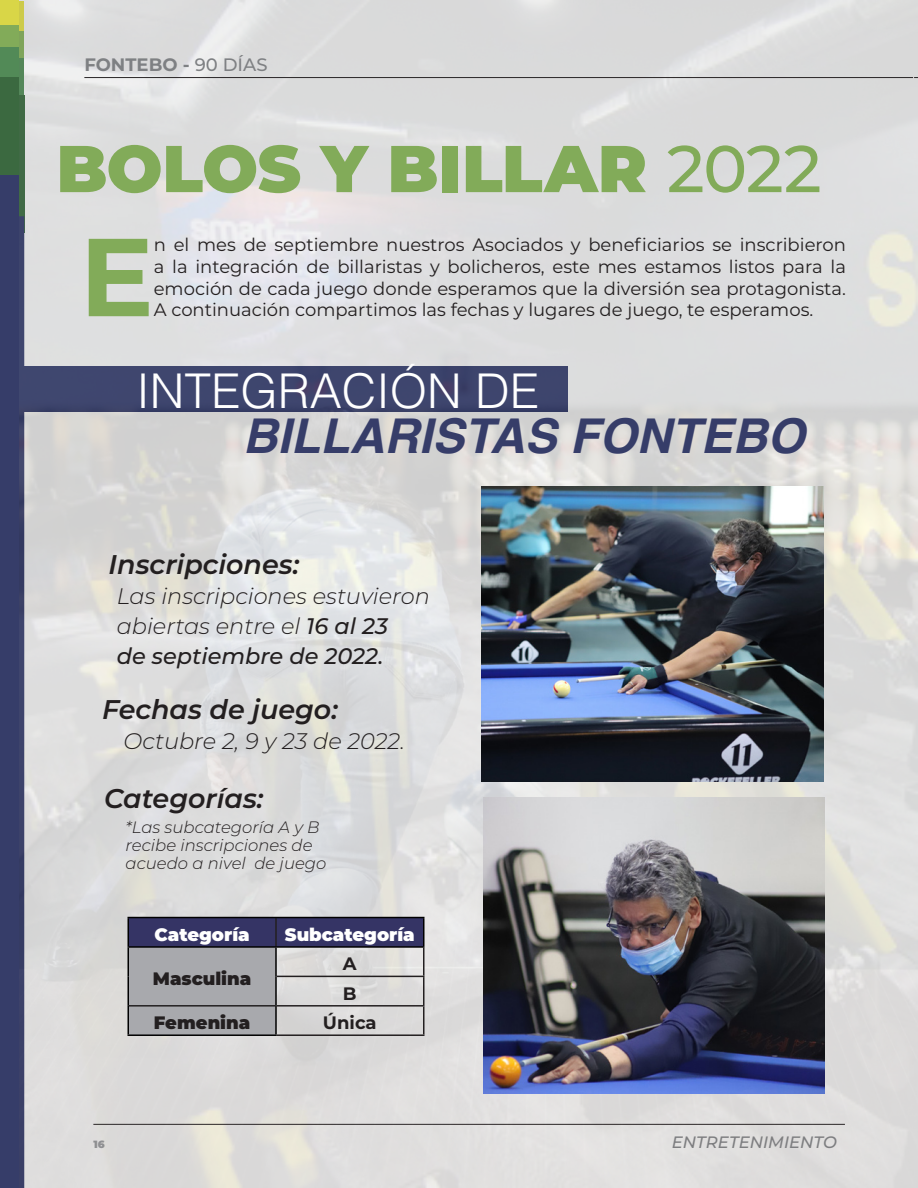
<style>
.page{position:relative;width:918px;height:1188px;background:#fff}
.page>*{position:absolute;margin:0;border:0;box-sizing:border-box;transform-origin:0 0}
.t1{font:700 110.55px "Montserrat";color:#82ab59}
.t2{font:900 66px "Montserrat";color:#82ab59}
.t3{font:italic 700 48px "Helvetica";color:#363d69}
.t4{font:300 48px "Helvetica";color:#fff}
.t5{font:italic 100 27px "Montserrat";color:#231f20}
.t6{font:italic 300 22.5px/30px "Montserrat";color:#231f20}
.t7{font:18px/21.6px "Montserrat";color:#231f20;text-align:justify}
.t8{font:900 18px "Montserrat";color:#fff}
.t9{font:900 18px "Montserrat";color:#231f20}
.t10{font:700 18px "Montserrat";color:#808285}
.t11{font:700 18px/29.4px "Montserrat";color:#231f20}
.t12{font:italic 300 16.5px/18px "Montserrat";color:#231f20}
.t13{font:italic 100 16.5px "Montserrat";color:#808285}
.t14{font:900 10.5px "Montserrat";color:#939598}
.s1{font-weight:500}
</style>
<div class="page">
<img style="left:0;top:0;width:918px;height:1188px">
<div style="left:0;top:95px;width:24px;height:138px;background:#3b6940"></div>
<div style="left:18px;top:216px;width:6px;height:972px;background:#3c4169"></div>
<div style="left:0;top:58px;width:24px;height:37px;background:#528a57"></div>
<svg style="left:18px;top:31px;width:6px;height:27px"></svg>
<div style="left:0;top:1px;width:24px;height:30px;background:#cdcb4a"></div>
<hr style="left:84px;top:77px;width:829px;height:1px;background:#231f20">
<hr style="left:93px;top:1124px;width:752px;height:1px;background:#231f20">
<div style="left:16px;top:367px;width:552px;height:45px;background:#3e456e"></div>
<div style="left:0;top:77px;width:18px;height:111px;background:#3b6940"></div>
<div style="left:0;top:175px;width:18px;height:1013px;background:#363d69"></div>
<div style="left:0;top:47px;width:18px;height:30px;background:#528a57"></div>
<div style="left:0;top:25px;width:18px;height:22px;background:#82ab59"></div>
<div style="left:0;top:1px;width:18px;height:24px;background:#d9d647"></div>
<hr style="left:277px;top:1034px;width:147px;height:2px;background:#231f20">
<hr style="left:128px;top:917px;width:148px;height:1px;background:#000">
<hr style="left:276px;top:917px;width:148px;height:1px;background:#000">
<svg style="left:128px;top:918px;width:296px;height:117px;background:#9696a2"></svg>
<hr style="left:275px;top:1006px;width:2px;height:28px;background:#000">
<hr style="left:128px;top:1034px;width:149px;height:2px;background:#000">
<img style="left:482px;top:486px;width:342px;height:296px">
<img style="left:483px;top:798px;width:342px;height:296px">
<p class="t10" style="left:84px;top:52px;width:185px">FONTEBO - <span class="s1">90 DÍAS</span></p>
<h2 class="t2" style="left:56px;top:119px;width:767px">BOLOS Y BILLAR <span class="s1">2022</span></h2>
<h1 class="t1" style="left:80px;top:197px;width:76px">E</h1>
<p class="t7" style="left:154px;top:234px;width:694px">n el mes de septiembre nuestros Asociados y beneficiarios se inscribieron a la integración de billaristas y bolicheros, este mes estamos listos para la emoción de cada juego donde esperamos que la diversión sea protagonista.<br>A continuación compartimos las fechas y lugares de juego, te esperamos.</p>
<h3 class="t4" style="left:136px;top:361px;width:404px">INTEGRACIÓN DE</h3>
<h3 class="t3" style="left:243px;top:396px;width:563px">BILLARISTAS FONTEBO</h3>
<h3 class="t5" style="left:109px;top:547px;width:192px">Inscripciones:</h3>
<p class="t6" style="left:117px;top:580px;width:315px">Las inscripciones estuvieron abiertas entre el <span class="s1">16 al 23<br>de septiembre de 2022.</span></p>
<h3 class="t5" style="left:102px;top:692px;width:237px">Fechas de juego:</h3>
<p class="t6" style="left:124px;top:726px;width:283px">Octubre 2, 9 y 23 de 2022.</p>
<h3 class="t5" style="left:104px;top:780px;width:161px">Categorías:</h3>
<p class="t12" style="left:126px;top:818px;width:202px">*Las subcategoría A y B recibe inscripciones de acuedo a nivel de juego</p>
<p class="t8" style="left:155px;top:921px;width:97px">Categoría</p>
<p class="t8" style="left:285px;top:921px;width:131px">Subcategoría</p>
<p class="t9" style="left:153px;top:965px;width:100px">Masculina</p>
<p class="t11" style="left:343px;top:948px;width:15px">A<br>B</p>
<p class="t14" style="left:93px;top:1137px;width:13px">16</p>
<p class="t9" style="left:154px;top:1009px;width:98px">Femenina</p>
<p class="t11" style="left:323px;top:1007px;width:55px">Única</p>
<p class="t13" style="left:672px;top:1132px;width:167px">ENTRETENIMIENTO</p>
</div>
